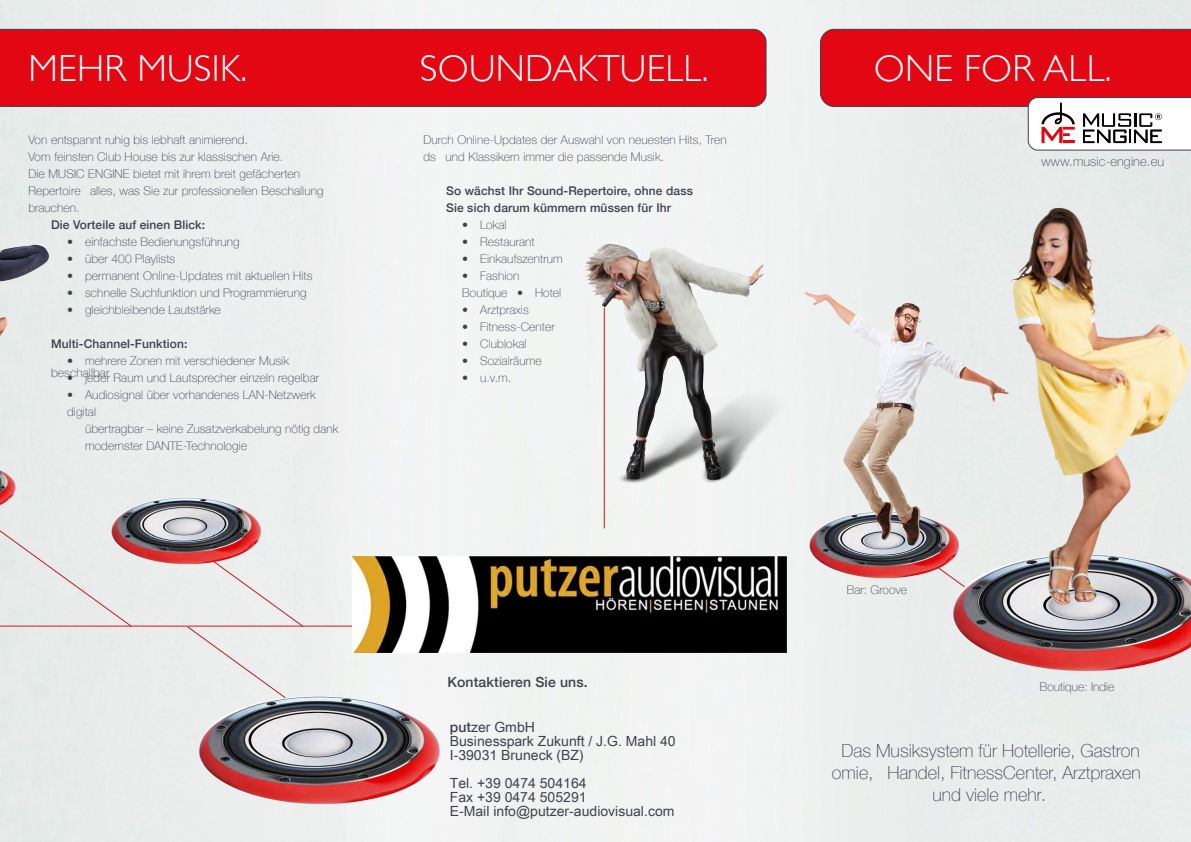
<style>
.page{position:relative;width:1191px;height:842px;background:#edf0ef}
.page>*{position:absolute;margin:0;border:0;box-sizing:border-box;transform-origin:0 0}
.t1{font:300 37.7px "Gill Sans";letter-spacing:.01em;color:#fff}
.t2{font:100 18px/21.6px "Helvetica Neue";color:#3f414e;text-align:center}
.t3{font:14px/14px "Arial Unicode MS";color:#3f414e}
.t4{font:500 14px "Helvetica Neue";letter-spacing:.01em;color:#3f414e}
.t5{font:100 12.9px "Helvetica Neue";letter-spacing:.01em;color:#3f414e}
.t6{font:100 12px/17px "Helvetica Neue";letter-spacing:.01em;color:#3f414e}
.t7{font:500 12px/17px "Helvetica Neue";letter-spacing:.01em;color:#3f414e}
.s1{font-family:"Helvetica Neue";font-weight:500}
</style>
<div class="page">
<div style="left:0;top:29px;width:766px;height:78px;background:#e30613"></div>
<svg style="left:921px;top:593px;width:19px;height:20px"></svg>
<img style="left:940px;top:579px;width:251px;height:118px">
<div style="left:802px;top:504px;width:163px;height:89px;background:#ebeeed"></div>
<img style="left:804px;top:261px;width:193px;height:318px">
<img style="left:997px;top:196px;width:194px;height:418px">
<hr style="left:0;top:626px;width:423px;height:1px;background:#cd171a">
<div style="left:0;top:493px;width:132px;height:134px;background:#e8ebea"></div>
<img style="left:0;top:456px;width:21px;height:68px">
<img style="left:105px;top:490px;width:162px;height:88px">
<img style="left:0;top:107px;width:54px;height:339px">
<img style="left:0;top:0;width:52px;height:28px">
<svg style="left:820px;top:29px;width:371px;height:122px;background:#e05d65"></svg>
<svg style="left:165px;top:526px;width:206px;height:234px;background:#e4dedd"></svg>
<hr style="left:604px;top:308px;width:1px;height:220px;background:#cd171a">
<img style="left:536px;top:215px;width:264px;height:287px">
<img style="left:187px;top:685px;width:278px;height:142px">
<img style="left:352px;top:557px;width:434px;height:96px">
<h1 class="t1" style="left:28px;top:39px;width:220px">MEHR MUSIK.</h1>
<h1 class="t1" style="left:420px;top:39px;width:290px">SOUNDAKTUELL.</h1>
<p class="t6" style="left:28px;top:131px;width:297px">Von en tspan n t ruhig bis lebhaft an imieren d.<br>Vom fein sten Club House bis zur klassischen Arie.<br>Die MUSIC ENGINE bietet mit ihrem breit gefächerten Repertoire alles, was Sie zur profession ellen Beschallun g brauchen .</p>
<p class="t7" style="left:51px;top:215px;width:156px">Die Vorteile auf einen Blick:</p>
<p class="t6" style="left:67px;top:233px;width:174px">• ein fachste Bedien un gsführun g</p>
<p class="t6" style="left:67px;top:250px;width:110px">• über 400 Playlists</p>
<p class="t6" style="left:67px;top:267px;width:247px">• perman en t On lin e-Updates mit aktuellen Hits</p>
<p class="t6" style="left:67px;top:284px;width:241px">• schn elle Suchfun ktion un d Programmierun g</p>
<p class="t6" style="left:67px;top:301px;width:155px">• gleichbleiben de Lautstärke</p>
<p class="t7" style="left:51px;top:334px;width:138px">Multi-Channel-Funktion:</p>
<p class="t6" style="left:51px;top:354px;width:239px;line-height:12.1px;text-indent:16px">• mehrere Zon en mit verschieden er Musik beschallbar</p>
<p class="t6" style="left:67px;top:369px;width:253px">• jeder Raum un d Lautsprecher ein zeln regelbar</p>
<p class="t6" style="left:67px;top:386px;width:250px">• Audiosign al über vorhan den es LAN-Netzwerk digital</p>
<p class="t6" style="left:85px;top:420px;width:255px">übertragbar – kein e Zusatzverkabelun g n ötig dan k modern ster DANTE-Techn ologie</p>
<p class="t6" style="left:423px;top:131px;width:305px">Durch On lin e-Updates der Auswahl von n euesten Hits, Tren ds un d Klassikern immer die passen de Musik.</p>
<p class="t7" style="left:446px;top:181px;width:248px">So wächst Ihr Sound-Repertoire, ohne dass<br>Sie sich darum kümmern müssen für Ihr</p>
<p class="t6" style="left:462px;top:216px;width:46px">• Lokal</p>
<p class="t6" style="left:462px;top:233px;width:74px">• Restauran t</p>
<p class="t6" style="left:462px;top:250px;width:102px">• Ein kaufszen trum</p>
<p class="t6" style="left:462px;top:267px;width:101px">• Fashion<br>Boutique • Hotel</p>
<p class="t6" style="left:462px;top:301px;width:68px">• Arztpraxis</p>
<p class="t6" style="left:462px;top:318px;width:94px">• Fitn ess-Cen ter</p>
<p class="t6" style="left:462px;top:335px;width:66px">• Clublokal</p>
<p class="t6" style="left:462px;top:352px;width:81px">• Sozialräume</p>
<p class="t6" style="left:462px;top:369px;width:51px">• u.v.m.</p>
<p class="t4" style="left:447px;top:671px;width:142px">Kontaktieren Sie uns.</p>
<p class="t3" style="left:450px;top:719px;width:227px"><span class="s1">put</span>zer GmbH<br>Businesspark Zukunft / J.G. Mahl 40<br>I-39031 Bruneck (BZ)</p>
<p class="t3" style="left:450px;top:775px;width:226px">Tel. +39 0474 504164<br>Fax +39 0474 505291<br>E-Mail info@putzer-audiovisual.com</p>
<h1 class="t1" style="left:873px;top:39px;width:239px">ONE FOR ALL.</h1>
<p class="t5" style="left:1041px;top:152px;width:124px">www.music-en gin e.eu</p>
<p class="t6" style="left:847px;top:581px;width:62px">Bar: Groove</p>
<p class="t6" style="left:1040px;top:677px;width:76px">Boutique: In die</p>
<h2 class="t2" style="left:832px;top:739px;width:310px">Das Musiksystem für Hotellerie, Gastron omie, Han del, Fitn essCen ter, Arztpraxen un d viele mehr.</h2>
</div>
